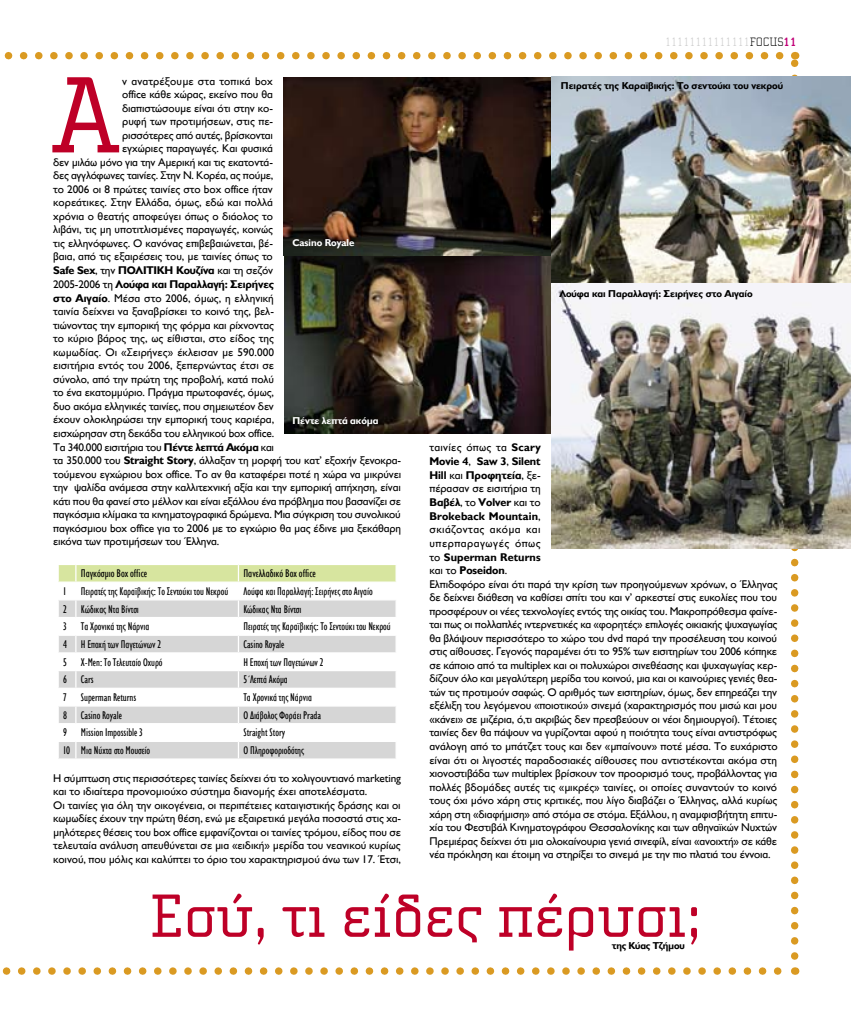
<style>
.page{position:relative;width:851px;height:1028px;background:#fff}
.page>*{position:absolute;margin:0;border:0;box-sizing:border-box;transform-origin:0 0}
.t1{font:111.12px "Cholla TT Slab";color:#be0027}
.t2{font:62.5px "Cholla TT Slab";letter-spacing:-.005em;color:#be0027}
.t3{font:100 12.5px "Cholla TT Slab";letter-spacing:-.005em;color:#cbcbcb}
.t4{font:11.25px/13.5px "Jeckyl TT";letter-spacing:-.015em;color:#000}
.t5{font:condensed 11.25px "Jeckyl TT";letter-spacing:-.005em;color:#000;scale:.96 1}
.t6{font:11.25px "Jeckyl TT";letter-spacing:.005em;color:#000}
.t7{font:700 11.25px "Jeckyl TT";letter-spacing:-.015em;color:#000}
.t8{font:condensed 11.25px "Jeckyl TT";letter-spacing:-.005em;color:#000}
.t9{font:11.25px "Jeckyl TT";letter-spacing:.015em;color:#000}
.t10{font:700 10px "Jeckyl TT";letter-spacing:-.005em;color:#000}
.t11{font:700 10px "Jeckyl TT";letter-spacing:-.005em;color:#fff}
.s1{color:#000}
.s2{font-weight:700;color:#c10077}
.s3{font-weight:400}
.s4{font-weight:700}
</style>
<div class="page">
<svg style="left:2px;top:967px;width:780px;height:7px"></svg>
<svg style="left:790px;top:52px;width:8px;height:904px"></svg>
<svg style="left:4px;top:52px;width:775px;height:7px"></svg>
<svg style="left:58px;top:564px;width:338px;height:195px"></svg>
<hr style="left:76px;top:758px;width:162px;height:1px;background:#fff">
<hr style="left:238px;top:758px;width:158px;height:1px;background:#fff">
<img style="left:285px;top:256px;width:266px;height:177px">
<img style="left:283px;top:78px;width:268px;height:178px">
<img style="left:551px;top:77px;width:299px;height:471px">
<p class="t3" style="left:665px;top:35px;width:133px">11111111111111<span class="s1">FOCUS</span><span class="s2">11</span></p>
<h1 class="t1" style="left:53px;top:54px;width:67px">Α</h1>
<p class="t9" style="left:122px;top:75px;width:152px">ν ανατρέξουμε στα τοπικά box</p>
<p class="t10" style="left:561px;top:80px;width:224px">Πειρατές της Καραϊβικής: Το σεντούκι του νεκρού</p>
<p class="t4" style="left:122px;top:88px;width:152px">office κάθε χώρας, εκείνο που θα</p>
<p class="t4" style="left:122px;top:101px;width:152px">διαπιστώσουμε είναι ότι στην κο-</p>
<p class="t4" style="left:122px;top:115px;width:152px">ρυφή των προτιμήσεων, στις πε-</p>
<p class="t4" style="left:122px;top:128px;width:152px">ρισσότερες από αυτές, βρίσκονται</p>
<p class="t4" style="left:122px;top:142px;width:152px">εγχώριες παραγωγές. Και φυσικά</p>
<p class="t4" style="left:53px;top:155px;width:221px">δεν μιλάω μόνο για την Αμερική και τις εκατοντά-</p>
<p class="t4" style="left:53px;top:169px;width:221px">δες αγγλόφωνες ταινίες. Στην Ν. Κορέα, ας πούμε,</p>
<p class="t4" style="left:53px;top:182px;width:221px">το 2006 οι 8 πρώτες ταινίες στο box office ήταν</p>
<p class="t4" style="left:53px;top:196px;width:221px">κορεάτικες. Στην Ελλάδα, όμως, εδώ και πολλά</p>
<p class="t4" style="left:53px;top:209px;width:221px">χρόνια ο θεατής αποφεύγει όπως ο διάολος το</p>
<p class="t4" style="left:53px;top:223px;width:221px">λιβάνι, τις μη υποτιτλισμένες παραγωγές, κοινώς</p>
<p class="t4" style="left:53px;top:236px;width:221px">τις ελληνόφωνες. Ο κανόνας επιβεβαιώνεται, βέ-</p>
<p class="t4" style="left:53px;top:250px;width:221px">βαια, από τις εξαιρέσεις του, με ταινίες όπως το</p>
<p class="t7" style="left:53px;top:264px;width:221px">Safe Sex<span class="s3">, την</span> ΠΟΛΙΤΙΚΗ Κουζίνα <span class="s3">και τη σεζόν</span></p>
<p class="t7" style="left:53px;top:278px;width:222px"><span class="s3">2005-2006 τη</span> Λούφα και Παραλλαγή: Σειρήνες</p>
<p class="t6" style="left:53px;top:292px;width:222px"><span class="s4">στο Αιγαίο</span>. Μέσα στο 2006, όμως, η ελληνική</p>
<p class="t4" style="left:53px;top:305px;width:222px">ταινία δείχνει να ξαναβρίσκει το κοινό της, βελ-</p>
<p class="t4" style="left:53px;top:318px;width:222px">τιώνοντας την εμπορική της φόρμα και ρίχνοντας</p>
<p class="t4" style="left:53px;top:332px;width:222px">το κύριο βάρος της, ως είθισται, στο είδος της</p>
<p class="t6" style="left:53px;top:346px;width:222px">κωμωδίας. Οι «Σειρήνες» έκλεισαν με 590.000</p>
<p class="t4" style="left:53px;top:359px;width:222px">εισιτήρια εντός του 2006, ξεπερνώντας έτσι σε</p>
<p class="t4" style="left:53px;top:372px;width:222px">σύνολο, από την πρώτη της προβολή, κατά πολύ</p>
<p class="t4" style="left:53px;top:386px;width:222px">το ένα εκατομμύριο. Πράγμα πρωτοφανές, όμως,</p>
<p class="t4" style="left:53px;top:399px;width:222px">δυο ακόμα ελληνικές ταινίες, που σημειωτέον δεν</p>
<p class="t4" style="left:53px;top:413px;width:222px">έχουν ολοκληρώσει την εμπορική τους καριέρα,</p>
<p class="t4" style="left:53px;top:426px;width:222px">εισχώρησαν στη δεκάδα του ελληνικού box office.</p>
<p class="t4" style="left:53px;top:440px;width:222px">Tα 340.000 εισιτήρια του <span class="s4">Πέντε λεπτά Ακόμα</span> και</p>
<p class="t4" style="left:53px;top:454px;width:349px">τα 350.000 του <span class="s4">Straight Story</span>, άλλαξαν τη μορφή του κατ’ εξοχήν ξενοκρα-</p>
<p class="t4" style="left:53px;top:467px;width:349px">τούμενου εγχώριου box office. Το αν θα καταφέρει ποτέ η χώρα να μικρύνει</p>
<p class="t4" style="left:53px;top:481px;width:349px">την ψαλίδα ανάμεσα στην καλλιτεχνική αξία και την εμπορική απήχηση, είναι</p>
<p class="t4" style="left:53px;top:494px;width:349px">κάτι που θα φανεί στο μέλλον και είναι εξάλλου ένα πρόβλημα που βασανίζει σε</p>
<p class="t4" style="left:53px;top:508px;width:349px">παγκόσμια κλίμακα τα κινηματογραφικά δρώμενα. Μια σύγκριση του συνολικού</p>
<p class="t4" style="left:53px;top:521px;width:349px">παγκόσμιου box office για το 2006 με το εγχώριο θα μας έδινε μια ξεκάθαρη</p>
<p class="t4" style="left:53px;top:535px;width:167px">εικόνα των προτιμήσεων του Έλληνα.</p>
<p class="t8" style="left:81px;top:567px;width:68px">Παγκόσμιο Box office</p>
<p class="t8" style="left:243px;top:567px;width:74px">Πανελλαδικό Box office</p>
<p class="t5" style="left:63px;top:585px;width:5px">1</p>
<p class="t5" style="left:81px;top:585px;width:155px">Πειρατές της Καραϊβικής: Το Σεντούκι του Νεκρού</p>
<p class="t5" style="left:243px;top:585px;width:136px">Λούφα και Παραλλαγή: Σειρήνες στο Αιγαίο</p>
<p class="t5" style="left:63px;top:602px;width:80px">2 Κώδικας Ντα Βίντσι</p>
<p class="t5" style="left:243px;top:602px;width:62px">Κώδικας Ντα Βίντσι</p>
<p class="t5" style="left:63px;top:620px;width:91px">3 Τα Χρονικά της Νάρνια</p>
<p class="t5" style="left:243px;top:620px;width:155px">Πειρατές της Καραϊβικής: Το Σεντούκι του Νεκρού</p>
<p class="t5" style="left:63px;top:638px;width:103px">4 Η Εποχή των Παγετώνων 2</p>
<p class="t5" style="left:243px;top:638px;width:44px">Casino Royale</p>
<p class="t5" style="left:63px;top:655px;width:105px">5 X-Men: Το Τελευταίο Οχυρό</p>
<p class="t5" style="left:243px;top:655px;width:85px">Η Εποχή των Παγετώνων 2</p>
<p class="t5" style="left:63px;top:673px;width:33px">6 Cars</p>
<p class="t5" style="left:243px;top:673px;width:48px">5΄Λεπτά Ακόμα</p>
<p class="t5" style="left:63px;top:691px;width:78px">7 Superman Returns</p>
<p class="t5" style="left:243px;top:691px;width:73px">Τα Χρονικά της Νάρνια</p>
<p class="t5" style="left:63px;top:708px;width:63px">8 Casino Royale</p>
<p class="t5" style="left:243px;top:708px;width:82px">O Διάβολος Φοράει Prada</p>
<p class="t5" style="left:63px;top:726px;width:85px">9 Mission Impossible 3</p>
<p class="t5" style="left:243px;top:726px;width:45px">Straight Story</p>
<p class="t5" style="left:63px;top:744px;width:92px">10 Mια Νύχτα στο Μουσείο</p>
<p class="t5" style="left:243px;top:744px;width:65px">O Πληροφοριοδότης</p>
<p class="t4" style="left:53px;top:771px;width:349px">Η σύμπτωση στις περισσότερες ταινίες δείχνει ότι το χολιγουντιανό marketing και το ιδιαίτερα προνομιούχο σύστημα διανομής έχει αποτελέσματα.<br>Οι ταινίες για όλη την οικογένεια, οι περιπέτειες καταιγιστικής δράσης και οι κωμωδίες έχουν την πρώτη θέση, ενώ με εξαιρετικά μεγάλα ποσοστά στις χα&shy;μηλότερες θέσεις του box office εμφανίζονται οι ταινίες τρόμου, είδος που σε τελευταία ανάλυση απευθύνεται σε μια «ειδική» μερίδα του νεανικού κυρίως κοινού, που μόλις και καλύπτει το όριο του χαρακτηρισμού άνω των 17. Έτσι,</p>
<p class="t11" style="left:292px;top:237px;width:63px">Casino Royale</p>
<p class="t10" style="left:559px;top:288px;width:195px">Λούφα και Παραλλαγή: Σειρήνες στο Αιγαίο</p>
<p class="t11" style="left:292px;top:414px;width:87px">Πέντε λεπτά ακόμα</p>
<p class="t4" style="left:429px;top:441px;width:349px">ταινίες όπως τα <span class="s4">Scary<br>Movie 4</span>, <span class="s4">Saw 3</span>, <span class="s4">Silent<br>Hill</span> και <span class="s4">Προφητεία</span>, ξε-<br>πέρασαν σε εισιτήρια τη<br><span class="s4">Βαβέλ</span>, το <span class="s4">Volver</span> και το<br><span class="s4">Brokeback Mountain</span>,<br>σκιάζοντας ακόμα και<br>υπερπαραγωγές όπως<br>το <span class="s4">Superman Returns<br></span>και το <span class="s4">Poseidon</span>.<br>Ελπιδοφόρο είναι ότι παρά την κρίση των προηγούμενων χρόνων, ο Έλληνας δε δείχνει διάθεση να καθίσει σπίτι του και ν’ αρκεστεί στις ευκολίες που του προσφέρουν οι νέες τεχνολογίες εντός της οικίας του. Μακροπρόθεσμα φαίνε&shy;ται πως οι πολλαπλές ιντερνετικές κα «φορητές» επιλογές οικιακής ψυχαγωγίας θα βλάψουν περισσότερο το χώρο του dvd παρά την προσέλευση του κοινού στις αίθουσες. Γεγονός παραμένει ότι το 95% των εισιτηρίων του 2006 κόπηκε σε κάποιο από τα multiplex και οι πολυχώροι σινεθέασης και ψυχαγωγίας κερ&shy;δίζουν όλο και μεγαλύτερη μερίδα του κοινού, μια και οι καινούριες γενιές θεα&shy;τών τις προτιμούν σαφώς. Ο αριθμός των εισιτηρίων, όμως, δεν επηρεάζει την εξέλιξη του λεγόμενου «ποιοτικού» σινεμά (χαρακτηρισμός που μισώ και μου «κάνει» σε μιζέρια, ό,τι ακριβώς δεν πρεσβεύουν οι νέοι δημιουργοί). Τέτοιες ταινίες δεν θα πάψουν να γυρίζονται αφού η ποιότητα τους είναι αντιστρόφως ανάλογη από το μπάτζετ τους και δεν «μπαίνουν» ποτέ μέσα. Το ευχάριστο είναι ότι οι λιγοστές παραδοσιακές αίθουσες που αντιστέκονται ακόμα στη χιονοστιβάδα των multiplex βρίσκουν τον προορισμό τους, προβάλλοντας για πολλές βδομάδες αυτές τις «μικρές» ταινίες, οι οποίες συναντούν το κοινό τους όχι μόνο χάρη στις κριτικές, που λίγο διαβάζει ο Έλληνας, αλλά κυρίως χάρη στη «διαφήμιση» από στόμα σε στόμα. Εξάλλου, η αναμφισβήτητη επιτυ&shy;χία του Φεστιβάλ Κινηματογράφου Θεσσαλονίκης και των αθηναϊκών Νυχτών Πρεμιέρας δείχνει ότι μια ολοκαίνουρια γενιά σινεφίλ, είναι «ανοιχτή» σε κάθε νέα πρόκληση και έτοιμη να στηρίξει το σινεμά με την πιο πλατιά του έννοια.</p>
<h2 class="t2" style="left:150px;top:881px;width:553px">Εσύ, τι είδες πέρυσι;</h2>
<p class="t10" style="left:612px;top:939px;width:74px">της Κύας Τζήμου</p>
</div>
